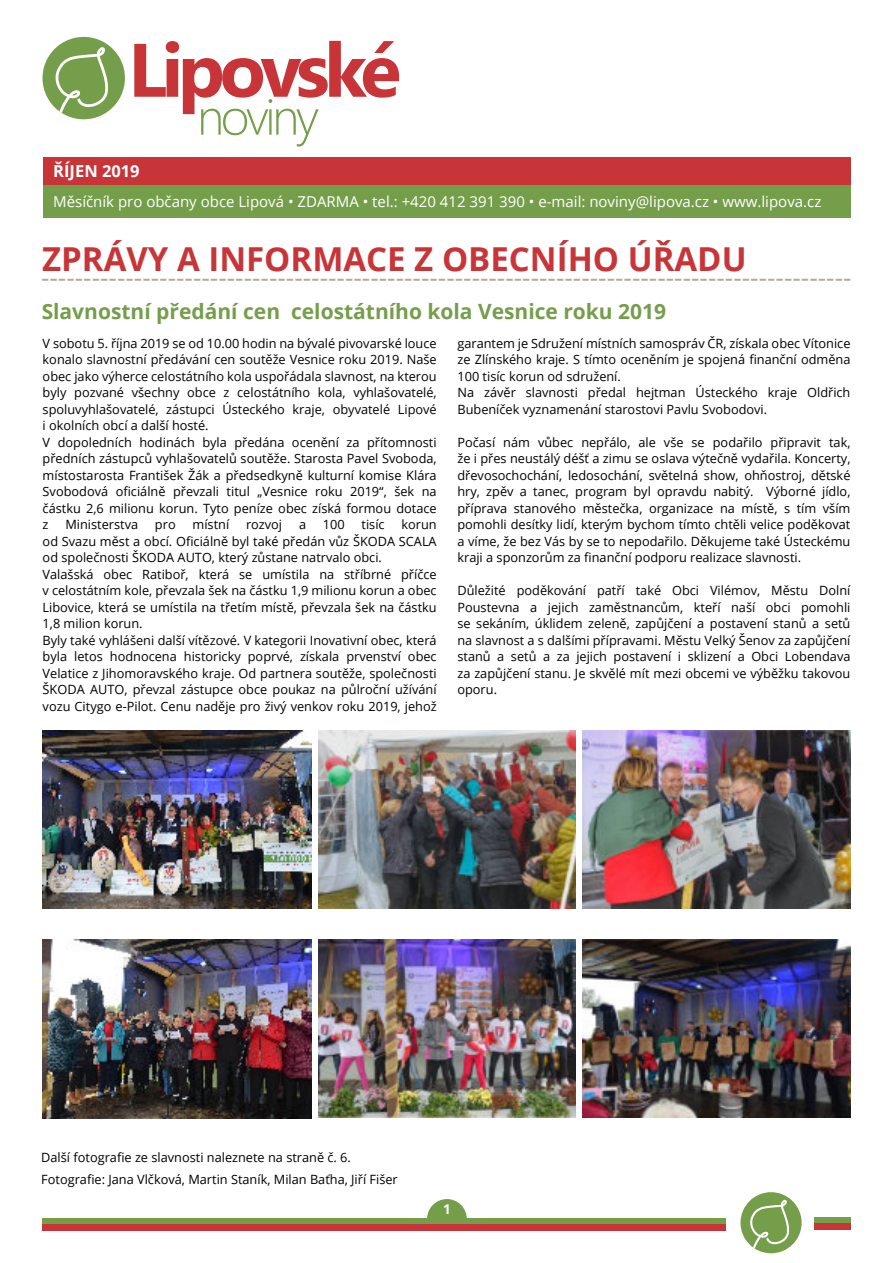
<style>
.page{position:relative;width:893px;height:1263px;background:#fff}
.page>*{position:absolute;margin:0;border:0;box-sizing:border-box;transform-origin:0 0}
.t1{font:700 33px "Open Sans";color:#c83539}
.t2{font:26.25px "Open Sans";color:#b1a9a2}
.t3{font:700 21px "Open Sans";color:#759e4b}
.t4{font:700 16.5px "Open Sans";color:#fff}
.t5{font:15px "Open Sans";color:#fff}
.t6{font:700 13.5px "Open Sans";color:#fff}
.t7{font:12.75px/16.5px "Open Sans";color:#000}
</style>
<div class="page">
<div style="left:43px;top:157px;width:807px;height:28px;background:#c83539"></div>
<div style="left:43px;top:185px;width:807px;height:33px;background:#759e4b"></div>
<div style="left:814px;top:1217px;width:36px;height:6px;background:#759e4b"></div>
<div style="left:814px;top:1223px;width:36px;height:7px;background:#c83539"></div>
<svg style="left:134px;top:41px;width:265px;height:106px"></svg>
<div style="left:43px;top:37px;width:82px;height:82px;background:#759e4b;border-radius:50%"></div>
<svg style="left:55px;top:47px;width:54px;height:66px"></svg>
<svg style="left:427px;top:1199px;width:40px;height:19px"></svg>
<div style="left:43px;top:1218px;width:683px;height:7px;background:#759e4b"></div>
<div style="left:43px;top:1224px;width:683px;height:7px;background:#c83539"></div>
<div style="left:740px;top:1192px;width:62px;height:61px;background:#759e4b;border-radius:50%"></div>
<svg style="left:750px;top:1200px;width:39px;height:48px"></svg>
<img style="left:42px;top:730px;width:269px;height:178px">
<img style="left:318px;top:730px;width:258px;height:178px">
<img style="left:583px;top:730px;width:267px;height:178px">
<img style="left:42px;top:940px;width:269px;height:178px">
<img style="left:583px;top:940px;width:267px;height:178px">
<img style="left:318px;top:940px;width:258px;height:178px">
<p class="t4" style="left:53px;top:164px;width:88px">ŘÍJEN 2019</p>
<p class="t5" style="left:53px;top:196px;width:770px">Měsíčník pro občany obce Lipová • ZDARMA • tel.: +420 412 391 390 • e-mail: noviny@lipova.cz • www.lipova.cz</p>
<h1 class="t1" style="left:42px;top:246px;width:706px">ZPRÁVY A INFORMACE Z OBECNÍHO ÚŘADU</h1>
<h2 class="t2" style="left:41px;top:267px;width:812px">------------------------------------------------------------------------------------------------</h2>
<h3 class="t3" style="left:42px;top:303px;width:626px">Slavnostní předání cen celostátního kola Vesnice roku 2019</h3>
<p class="t7" style="left:43px;top:336px;width:396px">V sobotu 5. října 2019 se od 10.00 hodin na bývalé pivovarské louce konalo slavnostní předávání cen soutěže Vesnice roku 2019. Naše obec jako výherce celostátního kola uspořádala slavnost, na kterou byly pozvané všechny obce z celostátního kola, vyhlašovatelé, spoluvyhlašovatelé, zástupci Ústeckého kraje, obyvatelé Lipové i okolních obcí a další hosté.<br>V dopoledních hodinách byla předána ocenění za přítomnosti předních zástupců vyhlašovatelů soutěže. Starosta Pavel Svoboda, místostarosta František Žák a předsedkyně kulturní komise Klára Svobodová oficiálně převzali titul „Vesnice roku 2019“, šek na částku 2,6 milionu korun. Tyto peníze obec získá formou dotace z</p>
<p class="t7" style="left:65px;top:517px;width:74px">Ministerstva</p>
<p class="t7" style="left:155px;top:517px;width:22px">pro</p>
<p class="t7" style="left:192px;top:517px;width:38px">místní</p>
<p class="t7" style="left:246px;top:517px;width:38px">rozvoj</p>
<p class="t7" style="left:299px;top:517px;width:9px">a</p>
<p class="t7" style="left:323px;top:517px;width:23px">100</p>
<p class="t7" style="left:362px;top:517px;width:25px">tisíc</p>
<p class="t7" style="left:43px;top:517px;width:396px;text-indent:359px">korun od Svazu měst a obcí. Oficiálně byl také předán vůz ŠKODA SCALA od společnosti ŠKODA AUTO, který zůstane natrvalo obci.<br>Valašská obec Ratiboř, která se umístila na stříbrné příčce v celostátním kole, převzala šek na částku 1,9 milionu korun a obec Libovice, která se umístila na třetím místě, převzala šek na částku 1,8 milion korun.<br>Byly také vyhlášeni další vítězové. V kategorii Inovativní obec, která byla letos hodnocena historicky poprvé, získala prvenství obec Velatice z Jihomoravského kraje. Od partnera soutěže, společnosti ŠKODA AUTO, převzal zástupce obce poukaz na půlroční užívání vozu Citygo e-Pilot. Cenu naděje pro živý venkov roku 2019, jehož</p>
<p class="t7" style="left:457px;top:336px;width:395px">garantem je Sdružení místních samospráv ČR, získala obec Vítonice ze Zlínského kraje. S tímto oceněním je spojená finanční odměna 100 tisíc korun od sdružení.<br>Na závěr slavnosti předal hejtman Ústeckého kraje Oldřich Bubeníček vyznamenání starostovi Pavlu Svobodovi.</p>
<p class="t7" style="left:457px;top:435px;width:395px;text-align:justify">Počasí nám vůbec nepřálo, ale vše se podařilo připravit tak, že i přes neustálý déšť a zimu se oslava výtečně vydařila. Koncerty, dřevosochochání, ledosochání, světelná show, ohňostroj, dětské hry, zpěv a tanec, program byl opravdu nabitý. Výborné jídlo, příprava stanového městečka, organizace na místě, s tím vším pomohli desítky lidí, kterým bychom tímto chtěli velice poděkovat a víme, že bez Vás by se to nepodařilo. Děkujeme také Ústeckému kraji a sponzorům za finanční podporu realizace slavnosti.</p>
<p class="t7" style="left:457px;top:583px;width:395px;text-align:justify">Důležité poděkování patří také Obci Vilémov, Městu Dolní Poustevna a jejich zaměstnancům, kteří naší obci pomohli se sekáním, úklidem zeleně, zapůjčení a postavení stanů a setů na slavnost a s dalšími přípravami. Městu Velký Šenov za zapůjčení stanů a setů a za jejich postavení i sklizení a Obci Lobendava za zapůjčení stanu. Je skvělé mít mezi obcemi ve výběžku takovou oporu.</p>
<p class="t7" style="left:41px;top:1148px;width:358px;line-height:21.8px">Další fotografie ze slavnosti naleznete na straně č. 6.<br>Fotografie: Jana Vlčková, Martin Staník, Milan Baťha, Jiří Fišer</p>
<p class="t6" style="left:443px;top:1204px;width:9px">1</p>
</div>
